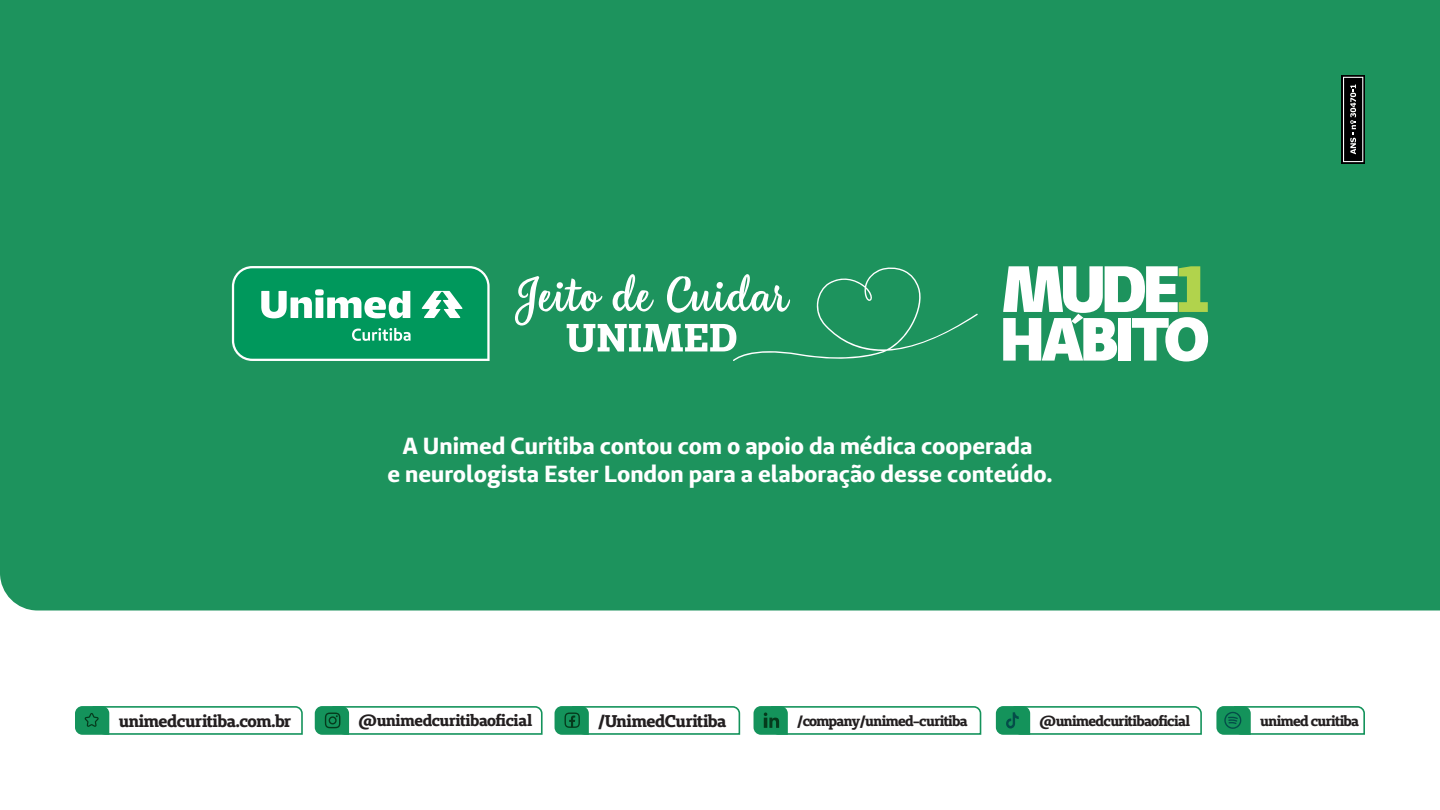
<style>
.page{position:relative;width:1440px;height:810px;background:#fff}
.page>*{position:absolute;margin:0;border:0;box-sizing:border-box;transform-origin:0 0}
.t1{font:700 23.33px/28px "Unimed Sans";color:#fff;text-align:center}
.t2{font:700 16.95px "Unimed Slab";letter-spacing:-.025em;color:#231f20}
.t3{font:700 16.05px "Unimed Slab";letter-spacing:-.02em;color:#231f20}
.t4{font:700 14.48px "Unimed Slab";letter-spacing:-.04em;color:#231f20}
</style>
<div class="page">
<div style="left:0;top:0;width:1440px;height:610px;background:#1d935d"></div>
<div style="left:1341px;top:75px;width:24px;height:89px;background:linear-gradient(to bottom,#525252,#525252)"></div>
<svg style="left:1343px;top:77px;width:20px;height:85px;background:#363637"></svg>
<svg style="left:232px;top:266px;width:257px;height:95px"></svg>
<svg style="left:515px;top:266px;width:463px;height:95px;background:#3da274"></svg>
<svg style="left:1003px;top:266px;width:205px;height:96px"></svg>
<svg style="left:75px;top:706px;width:228px;height:29px"></svg>
<svg style="left:754px;top:706px;width:228px;height:29px"></svg>
<svg style="left:315px;top:706px;width:228px;height:29px"></svg>
<svg style="left:555px;top:706px;width:186px;height:29px"></svg>
<svg style="left:996px;top:706px;width:206px;height:29px"></svg>
<svg style="left:1216px;top:706px;width:149px;height:29px"></svg>
<p class="t1" style="left:388px;top:431px;width:666px">A Unimed Curitiba contou com o apoio da médica cooperada<br>e neurologista Ester London para a elaboração desse conteúdo.</p>
<p class="t2" style="left:119px;top:710px;width:174px">unimedcuritiba.com.br</p>
<p class="t3" style="left:359px;top:710px;width:175px">@unimedcuritibaoficial</p>
<p class="t2" style="left:598px;top:710px;width:130px">/UnimedCuritiba</p>
<p class="t4" style="left:797px;top:711px;width:172px">/company/unimed-curitiba</p>
<p class="t4" style="left:1040px;top:711px;width:152px">@unimedcuritibaoficial</p>
<p class="t4" style="left:1260px;top:711px;width:100px">unimed curitiba</p>
</div>
